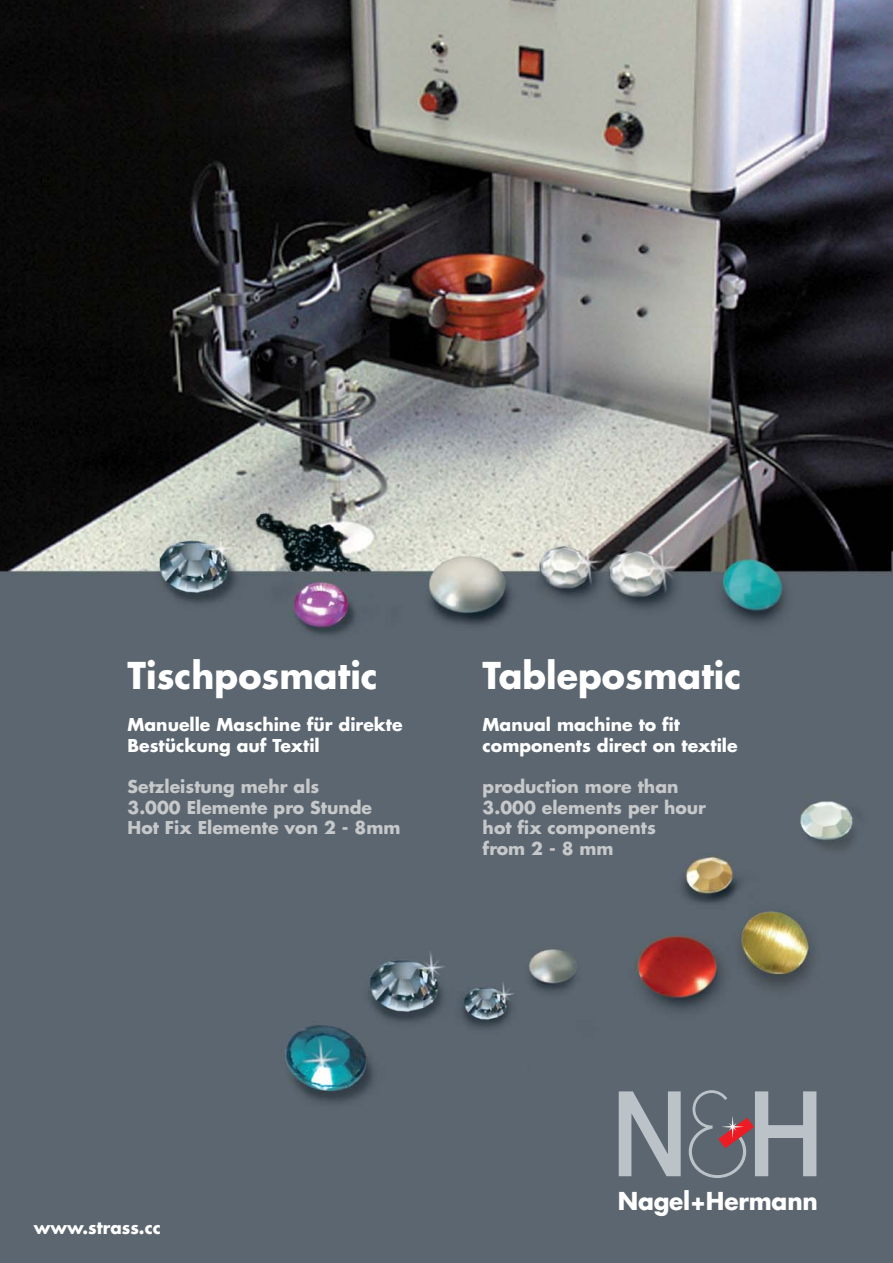
<style>
.page{position:relative;width:893px;height:1263px;background:#fff}
.page>*{position:absolute;margin:0;border:0;box-sizing:border-box;transform-origin:0 0}
.t1{font:700 36px "Futura";color:#fff}
.t2{font:700 24px "Futura";letter-spacing:-.01em;color:#fff}
.t3{font:700 17.25px/20.7px "Futura";color:#c6c8ca}
.t4{font:700 17.25px/20.7px "Futura";color:#fff}
</style>
<div class="page">
<img style="left:0;top:0;width:893px;height:1263px">
<svg style="left:619px;top:1091px;width:62px;height:85px;background:#929aa2"></svg>
<svg style="left:689px;top:1090px;width:127px;height:88px;background:#7d7e87"></svg>
<h1 class="t1" style="left:128px;top:654px;width:252px">Tischposmatic</h1>
<p class="t4" style="left:128px;top:714px;width:276px">Manuelle Maschine für direkte<br>Bestückung auf Textil</p>
<p class="t3" style="left:128px;top:776px;width:274px">Setzleistung mehr als<br>3.000 Elemente pro Stunde<br>Hot Fix Elemente von 2 - 8mm</p>
<h1 class="t1" style="left:483px;top:654px;width:260px">Tableposmatic</h1>
<p class="t4" style="left:483px;top:714px;width:256px">Manual machine to fit components direct on textile</p>
<p class="t3" style="left:483px;top:776px;width:225px">production more than<br>3.000 elements per hour hot fix components<br>from 2 - 8 mm</p>
<p class="t4" style="left:34px;top:1217px;width:128px">www.strass.cc</p>
<h2 class="t2" style="left:618px;top:1187px;width:202px">Nagel+Hermann</h2>
</div>
